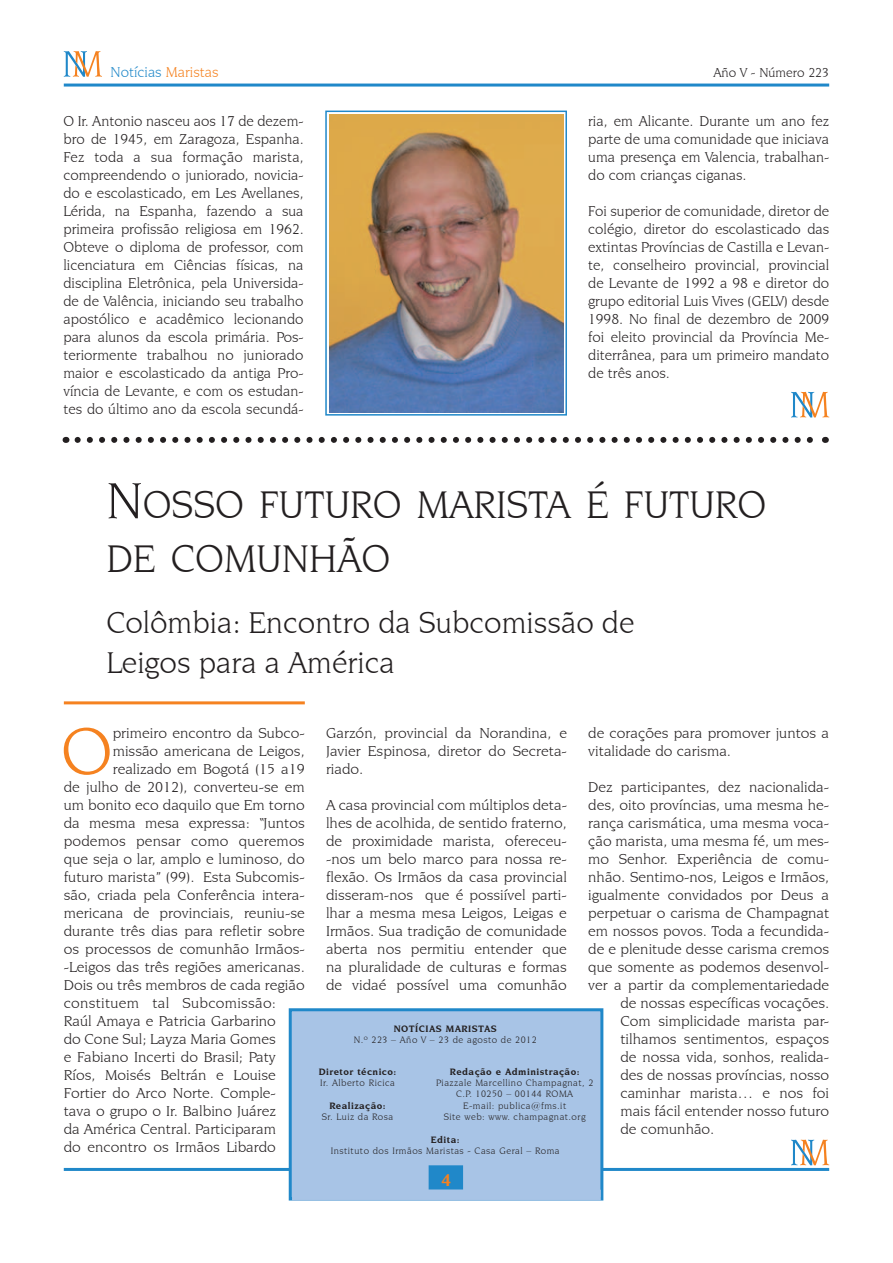
<style>
.page{position:relative;width:893px;height:1263px;background:#fff}
.page>*{position:absolute;margin:0;border:0;box-sizing:border-box;transform-origin:0 0}
.t1{font:70.2px "Novarese IT Cby BT";color:#f58220;scale:1.04 1}
.t2{font:40.5px/54px "Novarese IT Cby BT";color:#231f20}
.t3{font:31.5px/39.8px "Novarese IT Cby BT";color:#231f20}
.t4{font:700 18px "Novarese IT Cby BT";color:#f58220}
.t5{font:15px/18px "Novarese IT Cby BT";color:#231f20;text-align:justify;scale:1.04 1}
.t6{font:15px/18px "Novarese IT Cby BT";color:#231f20;text-align:justify}
.t7{font:15px "Novarese IT Cby BT";color:#2088c9}
.t8{font:13.5px "Novarese IT Cby BT";color:#231f20}
.t9{font:9.75px/11.2px "Novarese IT Cby BT";letter-spacing:.05em;color:#231f20;text-align:center}
.t10{font:700 9.75px "Novarese IT Cby BT";letter-spacing:.05em;color:#231f20}
.s1{color:#f58220}
.s2{font-size:54px}
</style>
<div class="page">
<hr style="left:64px;top:84px;width:765px;height:3px;background:#2088c9">
<svg style="left:64px;top:51px;width:38px;height:26px"></svg>
<svg style="left:791px;top:1140px;width:38px;height:25px"></svg>
<hr style="left:64px;top:701px;width:241px;height:3px;background:#f58220">
<hr style="left:64px;top:1168px;width:765px;height:3px;background:#2088c9">
<div style="left:289px;top:1008px;width:314px;height:192px;background:#a8c4e6;border:3px solid #2088c9"></div>
<div style="left:429px;top:1165px;width:34px;height:25px;background:#2088c9;border:3px solid #2088c9"></div>
<div style="left:292px;top:1190px;width:309px;height:10px;background:#a8c4e6"></div>
<img style="left:329px;top:114px;width:235px;height:298px">
<div style="left:325px;top:111px;width:242px;height:305px;border:2px solid #2088c9"></div>
<svg style="left:791px;top:392px;width:38px;height:25px"></svg>
<svg style="left:78px;top:437px;width:735px;height:6px"></svg>
<p class="t7" style="left:111px;top:63px;width:110px">Notícias <span class="s1">Maristas</span></p>
<p class="t8" style="left:713px;top:64px;width:117px">Año V - Número 223</p>
<p class="t6" style="left:63px;top:112px;width:242px">O Ir. Antonio nasceu aos 17 de dezem&shy;bro de 1945, em Zaragoza, Espanha.<br>Fez toda a sua formação marista, compreendendo o juniorado, novicia&shy;do e escolasticado, em Les Avellanes, Lérida, na Espanha, fazendo a sua primeira profissão religiosa em 1962.<br>Obteve o diploma de professor, com licenciatura em Ciências físicas, na disciplina Eletrônica, pela Universida&shy;de de Valência, iniciando seu trabalho apostólico e acadêmico lecionando para alunos da escola primária. Pos&shy;teriormente trabalhou no juniorado maior e escolasticado da antiga Pro&shy;víncia de Levante, e com os estudan&shy;tes do último ano da escola secundá-</p>
<p class="t6" style="left:588px;top:112px;width:242px">ria, em Alicante. Durante um ano fez parte de uma comunidade que iniciava uma presença em Valencia, trabalhan&shy;do com crianças ciganas.</p>
<p class="t6" style="left:588px;top:202px;width:243px">Foi superior de comunidade, diretor de colégio, diretor do escolasticado das extintas Províncias de Castilla e Levan&shy;te, conselheiro provincial, provincial de Levante de 1992 a 98 e diretor do grupo editorial Luis Vives (GELV) desde 1998. No final de dezembro de 2009 foi eleito provincial da Província Me&shy;diterrânea, para um primeiro mandato de três anos.</p>
<h2 class="t2" style="left:106px;top:477px;width:661px"><span class="s2">N</span>OSSO FUTURO MARISTA É FUTURO<br>DE COMUNHÃO</h2>
<h3 class="t3" style="left:106px;top:602px;width:530px">Colômbia: Encontro da Subcomissão de<br>Leigos para a América</h3>
<h1 class="t1" style="left:61px;top:709px;width:52px">O</h1>
<p class="t5" style="left:113px;top:724px;width:186px">primeiro encontro da Subco-</p>
<p class="t5" style="left:113px;top:742px;width:186px">missão americana de Leigos,</p>
<p class="t5" style="left:113px;top:760px;width:186px">realizado em Bogotá (15 a19</p>
<p class="t5" style="left:64px;top:778px;width:233px">de julho de 2012), converteu-se em</p>
<p class="t5" style="left:64px;top:796px;width:233px">um bonito eco daquilo que Em torno</p>
<p class="t5" style="left:64px;top:814px;width:233px">da mesma mesa expressa: “Juntos</p>
<p class="t5" style="left:64px;top:832px;width:233px">podemos pensar como queremos</p>
<p class="t5" style="left:64px;top:850px;width:233px">que seja o lar, amplo e luminoso, do</p>
<p class="t5" style="left:64px;top:868px;width:233px">futuro marista” (99). Esta Subcomis-</p>
<p class="t5" style="left:64px;top:886px;width:233px">são, criada pela Conferência intera-</p>
<p class="t5" style="left:64px;top:904px;width:233px">mericana de provinciais, reuniu-se</p>
<p class="t5" style="left:64px;top:922px;width:233px">durante três dias para refletir sobre</p>
<p class="t5" style="left:64px;top:940px;width:233px">os processos de comunhão Irmãos-</p>
<p class="t5" style="left:64px;top:958px;width:233px">-Leigos das três regiões americanas.</p>
<p class="t5" style="left:64px;top:976px;width:233px">Dois ou três membros de cada região</p>
<p class="t5" style="left:64px;top:994px;width:205px">constituem tal Subcomissão:</p>
<p class="t5" style="left:64px;top:1012px;width:206px">Raúl Amaya e Patricia Garbarino</p>
<p class="t5" style="left:64px;top:1030px;width:205px">do Cone Sul; Layza Maria Gomes</p>
<p class="t5" style="left:64px;top:1048px;width:205px">e Fabiano Incerti do Brasil; Paty</p>
<p class="t5" style="left:64px;top:1066px;width:205px">Ríos, Moisés Beltrán e Louise</p>
<p class="t5" style="left:64px;top:1084px;width:206px">Fortier do Arco Norte. Comple-</p>
<p class="t5" style="left:64px;top:1102px;width:206px">tava o grupo o Ir. Balbino Juárez</p>
<p class="t5" style="left:64px;top:1120px;width:206px">da América Central. Participaram</p>
<p class="t5" style="left:64px;top:1138px;width:206px">do encontro os Irmãos Libardo</p>
<p class="t5" style="left:326px;top:724px;width:233px">Garzón, provincial da Norandina, e Javier Espinosa, diretor do Secreta&shy;riado.</p>
<p class="t5" style="left:326px;top:796px;width:233px">A casa provincial com múltiplos deta&shy;lhes de acolhida, de sentido fraterno, de proximidade marista, ofereceu--nos um belo marco para nossa re&shy;flexão. Os Irmãos da casa provincial disseram-nos que é possiível parti&shy;lhar a mesma mesa Leigos, Leigas e Irmãos. Sua tradição de comunidade aberta nos permitiu entender que na pluralidade de culturas e formas de vidaé possível uma comunhão</p>
<p class="t5" style="left:588px;top:724px;width:233px">de corações para promover juntos a vitalidade do carisma.</p>
<p class="t5" style="left:588px;top:778px;width:233px">Dez participantes, dez nacionalida-</p>
<p class="t5" style="left:588px;top:796px;width:233px">des, oito províncias, uma mesma he-</p>
<p class="t5" style="left:588px;top:814px;width:233px">rança carismática, uma mesma voca-</p>
<p class="t5" style="left:588px;top:832px;width:233px">ção marista, uma mesma fé, um mes-</p>
<p class="t5" style="left:588px;top:850px;width:233px">mo Senhor. Experiência de comu-</p>
<p class="t5" style="left:588px;top:868px;width:233px">nhão. Sentimo-nos, Leigos e Irmãos,</p>
<p class="t5" style="left:588px;top:886px;width:233px">igualmente convidados por Deus a</p>
<p class="t5" style="left:588px;top:904px;width:233px">perpetuar o carisma de Champagnat</p>
<p class="t5" style="left:588px;top:922px;width:233px">em nossos povos. Toda a fecundida-</p>
<p class="t5" style="left:588px;top:940px;width:233px">de e plenitude desse carisma cremos</p>
<p class="t5" style="left:588px;top:958px;width:233px">que somente as podemos desenvol-</p>
<p class="t5" style="left:588px;top:976px;width:233px">ver a partir da complementariedade</p>
<p class="t5" style="left:620px;top:994px;width:202px">de nossas específicas vocações.</p>
<p class="t5" style="left:620px;top:1012px;width:202px">Com simplicidade marista par-</p>
<p class="t5" style="left:620px;top:1030px;width:202px">tilhamos sentimentos, espaços</p>
<p class="t5" style="left:620px;top:1048px;width:202px">de nossa vida, sonhos, realida-</p>
<p class="t5" style="left:620px;top:1066px;width:202px">des de nossas províncias, nosso</p>
<p class="t5" style="left:620px;top:1084px;width:202px">caminhar marista… e nos foi</p>
<p class="t5" style="left:620px;top:1102px;width:202px">mais fácil entender nosso futuro</p>
<p class="t5" style="left:620px;top:1120px;width:92px">de comunhão.</p>
<p class="t10" style="left:394px;top:1023px;width:82px">Notícias MARISTAS</p>
<p class="t9" style="left:354px;top:1034px;width:184px">N.º 223 – Año V – 23 de agosto de 2012</p>
<p class="t10" style="left:319px;top:1066px;width:79px">Diretor técnico:</p>
<p class="t9" style="left:320px;top:1077px;width:76px">Ir. Alberto Ricica</p>
<p class="t10" style="left:329px;top:1099px;width:58px">Realização:</p>
<p class="t9" style="left:322px;top:1111px;width:73px">Sr. Luiz da Rosa</p>
<p class="t10" style="left:450px;top:1066px;width:131px">Redação e Administração:</p>
<p class="t9" style="left:436px;top:1077px;width:159px">Piazzale Marcellino Champagnat, 2<br>C.P. 10250 – 00144 ROMA<br>E-mail: publica@fms.it<br>Site web: www. champagnat.org</p>
<p class="t10" style="left:431px;top:1133px;width:30px">Edita:</p>
<p class="t9" style="left:331px;top:1145px;width:230px">Instituto dos Irmãos Maristas - Casa Geral – Roma</p>
<p class="t4" style="left:441px;top:1169px;width:12px">4</p>
</div>
